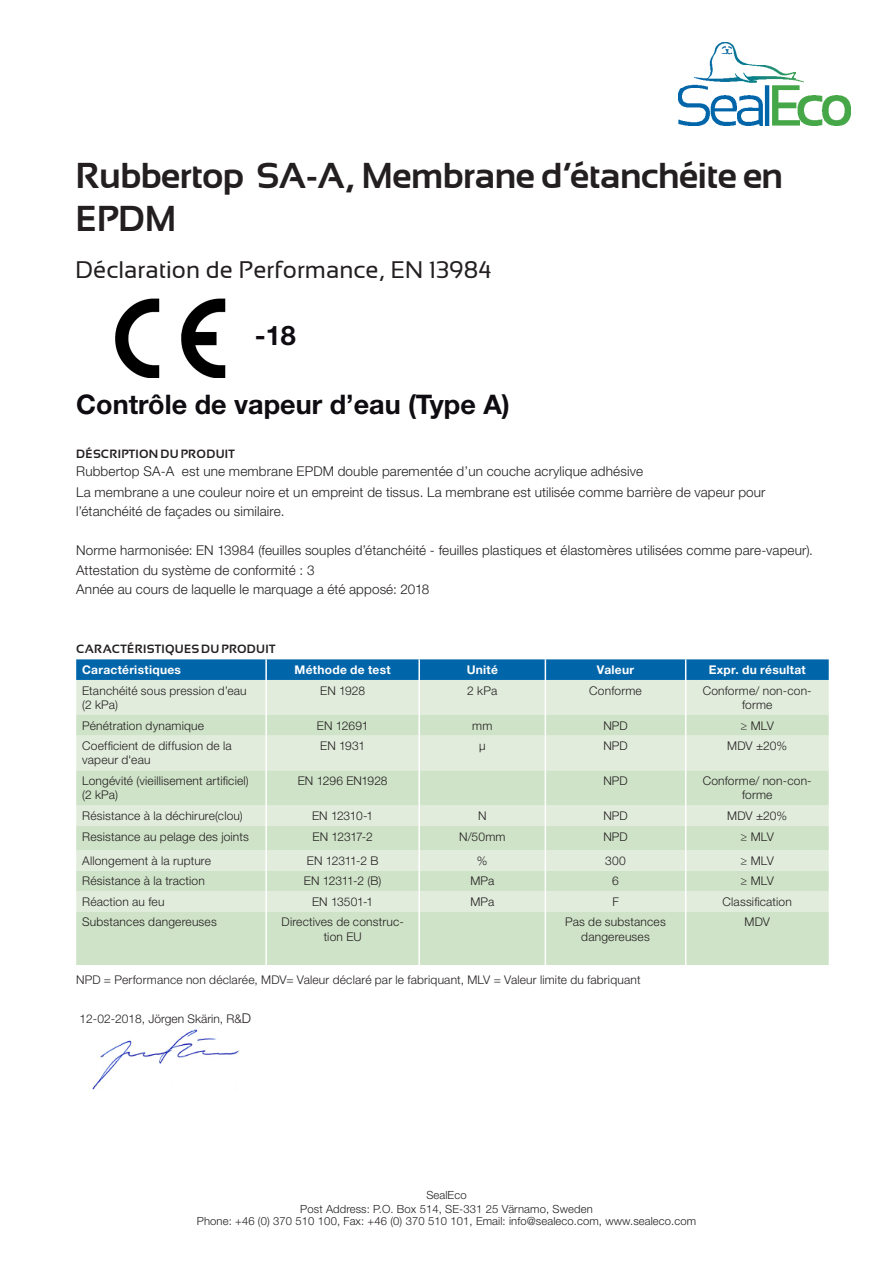
<style>
.page{position:relative;width:893px;height:1263px;background:#fff}
.page>*{position:absolute;margin:0;border:0;box-sizing:border-box;transform-origin:0 0}
.t1{font:700 36px/43.2px "Sansation";letter-spacing:-.015em;color:#231f20}
.t2{font:700 27px "Helvetica Neue LT Std";color:#0e0b11}
.t3{font:24px "Sansation";color:#231f20}
.t4{font:300 13.5px/20px "Helvetica Neue LT Std";letter-spacing:.01em;color:#231f20}
.t5{font:300 12px/14.4px "Helvetica Neue LT Std";letter-spacing:.015em;color:#231f20;text-align:center}
.t6{font:700 12px "Helvetica Neue LT Std";letter-spacing:.025em;color:#fff}
.t7{font:700 12px "Sansation";letter-spacing:.025em;color:#231f20}
.t8{font:300 11.25px/14.1px "Helvetica Neue LT Std";letter-spacing:.01em;color:#231f20;text-align:center}
.s1{font-size:13.5px}
</style>
<div class="page">
<img style="left:678px;top:42px;width:173px;height:84px">
<div style="left:76px;top:680px;width:753px;height:35px;background:#e1ecdc"></div>
<svg style="left:76px;top:715px;width:753px;height:250px;background:#d6e6cf"></svg>
<svg style="left:76px;top:659px;width:753px;height:21px;background:#0869ab"></svg>
<hr style="left:265px;top:680px;width:2px;height:35px;background:#fff">
<hr style="left:418px;top:680px;width:2px;height:35px;background:#fff">
<hr style="left:545px;top:680px;width:1px;height:35px;background:#fff">
<hr style="left:685px;top:680px;width:1px;height:35px;background:#fff">
<hr style="left:265px;top:715px;width:2px;height:20px;background:#fff">
<hr style="left:418px;top:715px;width:2px;height:20px;background:#fff">
<svg style="left:545px;top:715px;width:1px;height:20px"></svg>
<svg style="left:685px;top:715px;width:1px;height:20px"></svg>
<hr style="left:265px;top:735px;width:2px;height:35px;background:#fff">
<hr style="left:418px;top:735px;width:2px;height:35px;background:#fff">
<hr style="left:545px;top:735px;width:1px;height:35px;background:#fff">
<hr style="left:685px;top:735px;width:1px;height:35px;background:#fff">
<hr style="left:265px;top:770px;width:2px;height:35px;background:#fff">
<hr style="left:418px;top:770px;width:2px;height:35px;background:#fff">
<hr style="left:545px;top:770px;width:1px;height:35px;background:#fff">
<hr style="left:685px;top:770px;width:1px;height:35px;background:#fff">
<hr style="left:265px;top:805px;width:2px;height:21px;background:#fff">
<hr style="left:418px;top:805px;width:2px;height:21px;background:#fff">
<hr style="left:265px;top:826px;width:2px;height:24px;background:#fff">
<hr style="left:418px;top:826px;width:2px;height:24px;background:#fff">
<hr style="left:265px;top:850px;width:2px;height:21px;background:#fff">
<hr style="left:418px;top:850px;width:2px;height:21px;background:#fff">
<hr style="left:265px;top:871px;width:2px;height:20px;background:#fff">
<hr style="left:418px;top:871px;width:2px;height:20px;background:#fff">
<hr style="left:265px;top:891px;width:2px;height:21px;background:#fff">
<hr style="left:418px;top:891px;width:2px;height:21px;background:#fff">
<svg style="left:545px;top:805px;width:1px;height:107px"></svg>
<svg style="left:685px;top:805px;width:1px;height:107px"></svg>
<hr style="left:265px;top:912px;width:2px;height:53px;background:#fff">
<hr style="left:418px;top:912px;width:2px;height:53px;background:#fff">
<hr style="left:545px;top:912px;width:1px;height:53px;background:#fff">
<hr style="left:685px;top:912px;width:1px;height:53px;background:#fff">
<img style="left:115px;top:298px;width:111px;height:80px">
<img style="left:92px;top:1029px;width:147px;height:61px">
<p class="t1" style="left:76px;top:154px;width:709px">Rubbertop SA-A, Membrane d’étanchéite en<br>EPDM</p>
<p class="t3" style="left:76px;top:257px;width:417px">Déclaration de Performance, EN 13984</p>
<p class="t2" style="left:255px;top:319px;width:43px">-18</p>
<p class="t2" style="left:76px;top:388px;width:435px">Contrôle de vapeur d’eau (Type A)</p>
<p class="t7" style="left:76px;top:447px;width:160px">DÉSCRIPTION DU PRODUIT</p>
<p class="t4" style="left:76px;top:461px;width:691px">Rubbertop SA-A est une membrane EPDM double parementée d’un couche acrylique adhésive<br>La membrane a une couleur noire et un empreint de tissus. La membrane est utilisée comme barrière de vapeur pour l’étanchéité de façades ou similaire.</p>
<p class="t4" style="left:76px;top:540px;width:738px;line-height:19.5px">Norme harmonisée: EN 13984 (feuilles souples d’étanchéité - feuilles plastiques et élastomères utilisées comme pare-vapeur).<br>Attestation du système de conformité : 3<br>Année au cours de laquelle le marquage a été apposé: 2018</p>
<p class="t7" style="left:76px;top:642px;width:201px">CARACTÉRISTIQUES DU PRODUIT</p>
<p class="t6" style="left:82px;top:662px;width:100px">Caractéristiques</p>
<p class="t6" style="left:295px;top:662px;width:98px">Méthode de test</p>
<p class="t6" style="left:467px;top:662px;width:33px">Unité</p>
<p class="t6" style="left:597px;top:662px;width:39px">Valeur</p>
<p class="t6" style="left:709px;top:662px;width:99px">Expr. du résultat</p>
<p class="t5" style="left:82px;top:683px;width:166px;text-align:left">Etanchéité sous pression d’eau (2 kPa)</p>
<p class="t5" style="left:320px;top:683px;width:46px">EN 1928</p>
<p class="t5" style="left:467px;top:683px;width:31px">2 kPa</p>
<p class="t5" style="left:589px;top:683px;width:54px">Conforme</p>
<p class="t5" style="left:703px;top:683px;width:110px">Conforme/ non-con&shy;forme</p>
<p class="t5" style="left:82px;top:718px;width:123px">Pénétration dynamique</p>
<p class="t5" style="left:317px;top:718px;width:53px">EN 12691</p>
<p class="t5" style="left:472px;top:718px;width:22px">mm</p>
<p class="t5" style="left:603px;top:718px;width:26px">NPD</p>
<p class="t5" style="left:741px;top:718px;width:35px">≥ MLV</p>
<p class="t5" style="left:82px;top:738px;width:151px;text-align:left">Coefficient de diffusion de la vapeur d'eau</p>
<p class="t5" style="left:320px;top:738px;width:46px">EN 1931</p>
<p class="t5" style="left:479px;top:738px;width:8px">µ</p>
<p class="t5" style="left:603px;top:738px;width:26px">NPD</p>
<p class="t5" style="left:727px;top:738px;width:61px">MDV ±20%</p>
<p class="t5" style="left:82px;top:773px;width:168px;text-align:left">Longévité (vieillisement artificiel) (2 kPa)</p>
<p class="t5" style="left:298px;top:773px;width:91px">EN 1296 EN1928</p>
<p class="t5" style="left:603px;top:773px;width:26px">NPD</p>
<p class="t5" style="left:703px;top:773px;width:110px">Conforme/ non-con&shy;forme</p>
<p class="t5" style="left:82px;top:808px;width:162px">Résistance à la déchirure(clou)</p>
<p class="t5" style="left:312px;top:808px;width:63px">EN 12310-1</p>
<p class="t5" style="left:478px;top:808px;width:10px">N</p>
<p class="t5" style="left:603px;top:808px;width:26px">NPD</p>
<p class="t5" style="left:727px;top:808px;width:61px">MDV ±20%</p>
<p class="t5" style="left:82px;top:829px;width:168px">Resistance au pelage des joints</p>
<p class="t5" style="left:313px;top:829px;width:62px">EN 12317-2</p>
<p class="t5" style="left:459px;top:829px;width:48px">N/50mm</p>
<p class="t5" style="left:603px;top:829px;width:26px">NPD</p>
<p class="t5" style="left:741px;top:829px;width:35px">≥ MLV</p>
<p class="t5" style="left:82px;top:853px;width:130px">Allongement à la rupture</p>
<p class="t5" style="left:307px;top:853px;width:73px">EN 12311-2 B</p>
<p class="t5" style="left:477px;top:853px;width:12px">%</p>
<p class="t5" style="left:605px;top:853px;width:22px">300</p>
<p class="t5" style="left:741px;top:853px;width:35px">≥ MLV</p>
<p class="t5" style="left:82px;top:874px;width:124px">Résistance à la traction</p>
<p class="t5" style="left:304px;top:874px;width:79px">EN 12311-2 (B)</p>
<p class="t5" style="left:470px;top:874px;width:25px">MPa</p>
<p class="t5" style="left:612px;top:874px;width:8px">6</p>
<p class="t5" style="left:741px;top:874px;width:35px">≥ MLV</p>
<p class="t5" style="left:82px;top:894px;width:84px">Réaction au feu</p>
<p class="t5" style="left:312px;top:894px;width:63px">EN 13501-1</p>
<p class="t5" style="left:470px;top:894px;width:25px">MPa</p>
<p class="t5" style="left:612px;top:894px;width:8px">F</p>
<p class="t5" style="left:723px;top:894px;width:71px">Classification</p>
<p class="t5" style="left:82px;top:915px;width:136px">Substances dangereuses</p>
<p class="t5" style="left:282px;top:915px;width:124px">Directives de construc&shy;tion EU</p>
<p class="t5" style="left:565px;top:915px;width:102px">Pas de substances dangereuses</p>
<p class="t5" style="left:744px;top:915px;width:27px">MDV</p>
<p class="t5" style="left:76px;top:972px;width:566px">NPD = Performance non déclarée, MDV= Valeur déclaré par le fabriquant, MLV = Valeur limite du fabriquant</p>
<p class="t5" style="left:80px;top:1011px;width:173px">12-02-2018, Jörgen Skärin, R&amp;<span class="s1">D</span></p>
<p class="t8" style="left:300px;top:1187px;width:294px">SealEco<br>Post Address: P.O. Box 514, SE-331 25 Värnamo, Sweden</p>
<p class="t8" style="left:197px;top:1213px;width:501px">Phone: +46 (0) 370 510 100, Fax: +46 (0) 370 510 101, Email: info@sealeco.com, www.sealeco.com</p>
</div>
